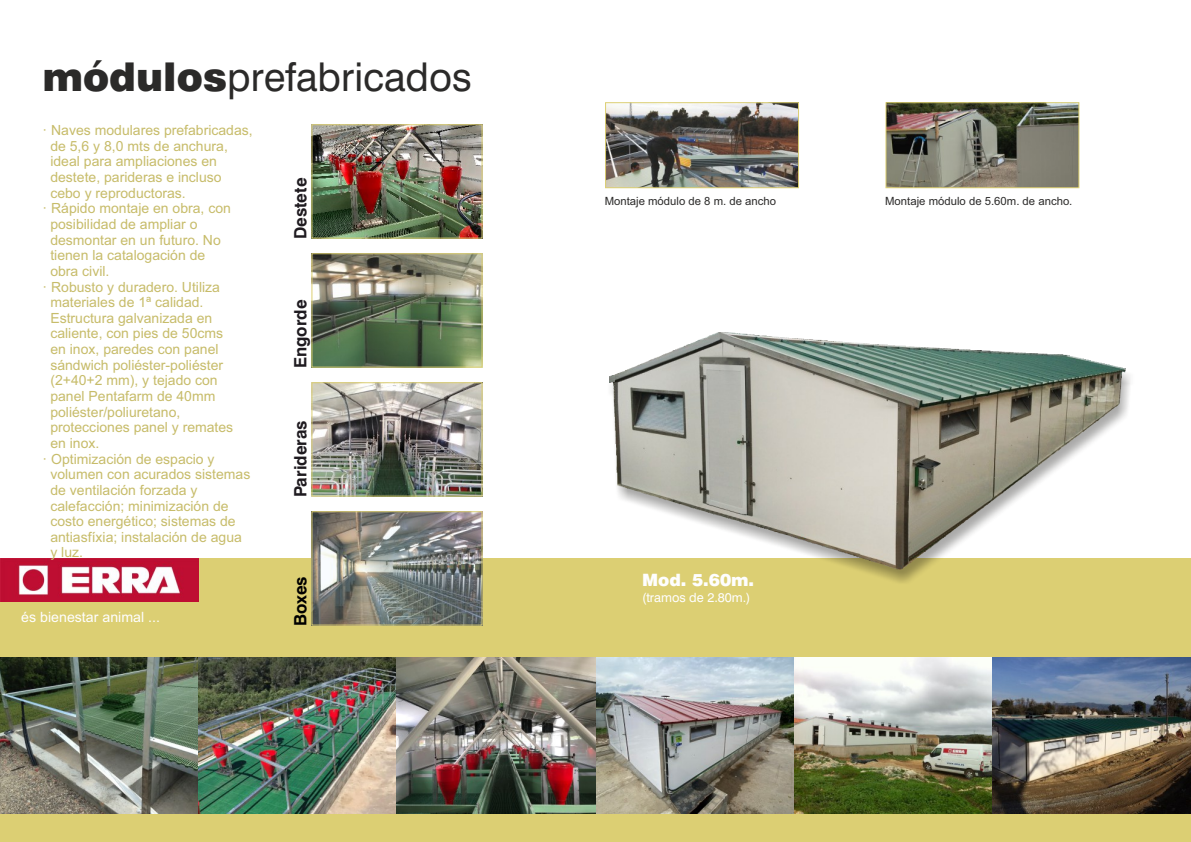
<style>
.page{position:relative;width:1191px;height:842px;background:#fff}
.page>*{position:absolute;margin:0;border:0;box-sizing:border-box;transform-origin:0 0}
.t1{font:39.7px "Swiss 721 BT";color:#2b2a29}
.t2{font:700 17px "Swiss 721 BT";color:#1f1b20}
.t3{font:900 17px "Swiss 721 BT";color:#fefefe}
.t4{font:700 17px "Swiss 721 BT";color:#000}
.t5{font:14.2px "Arial";color:#fefefe}
.t6{font:14px "Arial";color:#c7bc6a}
.t7{font:12.8px "Swiss 721 BT";color:#fefefe}
.t8{font:11.3px "Arial";color:#2b2a29}
.s1{font-weight:900}
</style>
<div class="page">
<div style="left:0;top:558px;width:1191px;height:284px;background:#dccf73"></div>
<img style="left:0;top:558px;width:198px;height:44px">
<img style="left:607px;top:104px;width:190px;height:82px">
<img style="left:313px;top:513px;width:167px;height:111px">
<img style="left:313px;top:255px;width:167px;height:111px">
<div style="left:605px;top:102px;width:194px;height:86px;border:1px solid #dccf73"></div>
<img style="left:313px;top:384px;width:167px;height:111px">
<img style="left:887px;top:104px;width:190px;height:82px">
<div style="left:885px;top:102px;width:194px;height:86px;border:1px solid #dccf73"></div>
<img style="left:610px;top:368px;width:521px;height:215px">
<img style="left:614px;top:332px;width:511px;height:237px">
<svg style="left:609px;top:376px;width:5px;height:7px"></svg>
<div style="left:311px;top:253px;width:171px;height:115px;border:1px solid #dccf73"></div>
<div style="left:311px;top:382px;width:171px;height:115px;border:1px solid #dccf73"></div>
<img style="left:0;top:658px;width:1191px;height:156px">
<div style="left:311px;top:511px;width:171px;height:115px;border:1px solid #dccf73"></div>
<img style="left:313px;top:126px;width:167px;height:111px">
<div style="left:311px;top:124px;width:171px;height:115px;border:1px solid #dccf73"></div>
<p class="t1" style="left:43px;top:61px;width:431px"><span class="s1">módulos</span>prefabricados</p>
<p class="t6" style="left:43px;top:125px;width:212px">· Naves modulares prefabricadas,</p>
<p class="t6" style="left:50px;top:141px;width:179px">de 5,6 y 8,0 mts de anchura,</p>
<p class="t6" style="left:50px;top:156px;width:168px">ideal para ampliaciones en</p>
<p class="t6" style="left:50px;top:172px;width:173px">destete, parideras e incluso</p>
<p class="t6" style="left:50px;top:187px;width:137px">cebo y reproductoras.</p>
<p class="t6" style="left:43px;top:203px;width:190px">· Rápido montaje en obra, con</p>
<p class="t6" style="left:50px;top:219px;width:149px">posibilidad de ampliar o</p>
<p class="t6" style="left:50px;top:234px;width:172px">desmontar en un futuro. No</p>
<p class="t6" style="left:50px;top:250px;width:156px">tienen la catalogación de</p>
<p class="t6" style="left:50px;top:266px;width:61px">obra civil.</p>
<p class="t6" style="left:43px;top:281px;width:179px">· Robusto y duradero. Utiliza</p>
<p class="t6" style="left:50px;top:297px;width:155px">materiales de 1ª calidad.</p>
<p class="t6" style="left:50px;top:313px;width:163px">Estructura galvanizada en</p>
<p class="t6" style="left:50px;top:328px;width:174px">caliente, con pies de 50cms</p>
<p class="t6" style="left:50px;top:344px;width:170px">en inox, paredes con panel</p>
<p class="t6" style="left:50px;top:359px;width:174px">sándwich poliéster-poliéster</p>
<p class="t6" style="left:50px;top:375px;width:169px">(2+40+2 mm), y tejado con</p>
<p class="t6" style="left:50px;top:391px;width:166px">panel Pentafarm de 40mm</p>
<p class="t6" style="left:50px;top:406px;width:131px">poliéster/poliuretano,</p>
<p class="t6" style="left:50px;top:422px;width:184px">protecciones panel y remates</p>
<p class="t6" style="left:50px;top:438px;width:51px">en inox.</p>
<p class="t6" style="left:43px;top:453px;width:173px">· Optimización de espacio y</p>
<p class="t6" style="left:50px;top:469px;width:201px">volumen con acurados sistemas</p>
<p class="t6" style="left:50px;top:485px;width:149px">de ventilación forzada y</p>
<p class="t6" style="left:50px;top:500px;width:180px">calefacción; minimización de</p>
<p class="t6" style="left:50px;top:516px;width:187px">costo energético; sistemas de</p>
<p class="t6" style="left:50px;top:532px;width:193px">antiasfíxia; instalación de agua</p>
<p class="t6" style="left:50px;top:547px;width:34px">y luz.</p>
<p class="t5" style="left:21px;top:612px;width:140px">és bienestar animal ...</p>
<p class="t2" style="left:294px;top:239px;width:63px;rotate:-90deg">Destete</p>
<p class="t2" style="left:294px;top:368px;width:70px;rotate:-90deg">Engorde</p>
<p class="t2" style="left:294px;top:497px;width:79px;rotate:-90deg">Parideras</p>
<p class="t4" style="left:294px;top:626px;width:52px;rotate:-90deg">Boxes</p>
<p class="t8" style="left:604px;top:197px;width:173px">Montaje módulo de 8 m. de ancho</p>
<p class="t8" style="left:885px;top:197px;width:189px">Montaje módulo de 5.60m. de ancho.</p>
<p class="t3" style="left:642px;top:573px;width:114px">Mod. 5.60m.</p>
<p class="t7" style="left:642px;top:592px;width:110px">(tramos de 2.80m.)</p>
</div>
